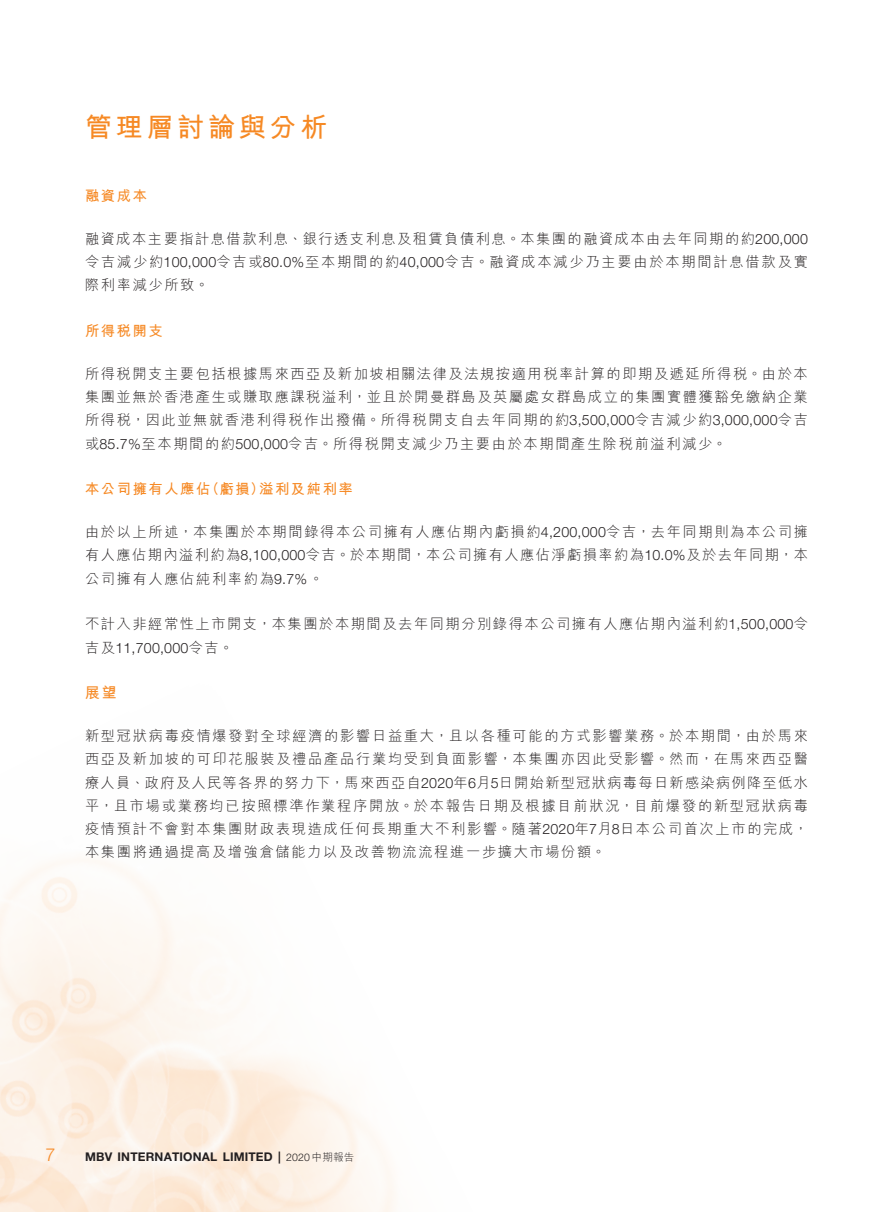
<style>
.page{position:relative;width:893px;height:1212px;background:#fff}
.page>*{position:absolute;margin:0;border:0;box-sizing:border-box;transform-origin:0 0}
.t1{font:700 27px "M Hei HK";letter-spacing:.14em;color:#f68924}
.t2{font:300 18px "Helvetica Neue LT Std";color:#f68924}
._03_H1{font:700 15px "M Hei HK";color:#f68924}
._11_P0{font:300 14.25px/23.2px "M Hei HK";letter-spacing:.115em;color:#231f20;text-align:justify}
._04___H2{font:700 14.25px "M Hei HK";letter-spacing:.115em;color:#f68924}
.t3{font:700 12px "Helvetica Neue LT Std";letter-spacing:.015em;color:#231f20}
.t4{font:300 10.5px "Helvetica Neue LT Std";color:#231f20}
.s1{font-family:"Helvetica Neue LT Std"}
.s2{font-family:"M Hei HK"}
</style>
<div class="page">
<h1 class="t1" style="left:85px;top:107px;width:244px">管理層討論與分析</h1>
<p class="_04___H2" style="left:85px;top:185px;width:63px">融資成本</p>
<p class="_11_P0" style="left:85px;top:227px;width:724px">融資成本主要指計息借款利息、銀行透支利息及租賃負債利息。本集團的融資成本由去年同期的約<span class="s1">200,000</span>令吉減少約<span class="s1">100,000</span>令吉或<span class="s1">80.0%</span>至本期間的約<span class="s1">40,000</span>令吉。融資成本減少乃主要由於本期間計息借款及實際利率減少所致。</p>
<p class="_04___H2" style="left:85px;top:320px;width:79px">所得稅開支</p>
<p class="_11_P0" style="left:85px;top:362px;width:724px">所得稅開支主要包括根據馬來西亞及新加坡相關法律及法規按適用稅率計算的即期及遞延所得稅。由於本集團並無於香港產生或賺取應課稅溢利，並且於開曼群島及英屬處女群島成立的集團實體獲豁免繳納企業所得稅，因此並無就香港利得稅作出撥備。所得稅開支自去年同期的約<span class="s1">3,500,000</span>令吉減少約<span class="s1">3,000,000</span>令吉或<span class="s1">85.7%</span>至本期間的約<span class="s1">500,000</span>令吉。所得稅開支減少乃主要由於本期間產生除稅前溢利減少。</p>
<p class="_04___H2" style="left:259px;top:479px;width:95px">溢利及純利率</p>
<p class="_04___H2" style="left:85px;top:479px;width:127px">本公司擁有人應佔</p>
<p class="_11_P0" style="left:85px;top:520px;width:724px">由於以上所述，本集團於本期間錄得本公司擁有人應佔期內虧損約<span class="s1">4,200,000</span>令吉，去年同期則為本公司擁有人應佔期內溢利約為<span class="s1">8,100,000</span>令吉。於本期間，本公司擁有人應佔淨虧損率約為<span class="s1">10.0%</span>及於去年同期，本公司擁有人應佔純利率約為<span class="s1">9.7%</span>。</p>
<p class="_11_P0" style="left:85px;top:612px;width:724px">不計入非經常性上市開支，本集團於本期間及去年同期分別錄得本公司擁有人應佔期內溢利約<span class="s1">1,500,000</span>令吉及<span class="s1">11,700,000</span>令吉。</p>
<p class="_03_H1" style="left:85px;top:682px;width:33px">展望</p>
<p class="_11_P0" style="left:85px;top:724px;width:724px">新型冠狀病毒疫情爆發對全球經濟的影響日益重大，且以各種可能的方式影響業務。於本期間，由於馬來西亞及新加坡的可印花服裝及禮品產品行業均受到負面影響，本集團亦因此受影響。然而，在馬來西亞醫療人員、政府及人民等各界的努力下，馬來西亞自<span class="s1">2020</span>年月<span class="s1">6 5</span>日開始新型冠狀病毒每日新感染病例降至低水平，且市場或業務均已按照標準作業程序開放。於本報告日期及根據目前狀況，目前爆發的新型冠狀病毒疫情預計不會對本集團財政表現造成任何長期重大不利影響。隨著<span class="s1">2020</span>年月<span class="s1">7 8</span>日本公司首次上市的完成，本集團將通過提高及增強倉儲能力以及改善物流流程進一步擴大市場份額。</p>
<p class="_04___H2" style="left:205px;top:479px;width:61px">（虧損）</p>
<p class="t2" style="left:46px;top:1143px;width:12px">7</p>
<p class="t3" style="left:85px;top:1149px;width:197px">MBV INTERNATIONAL LIMITED |</p>
<p class="t4" style="left:286px;top:1151px;width:70px">2020 <span class="s2">中期報告</span></p>
</div>
